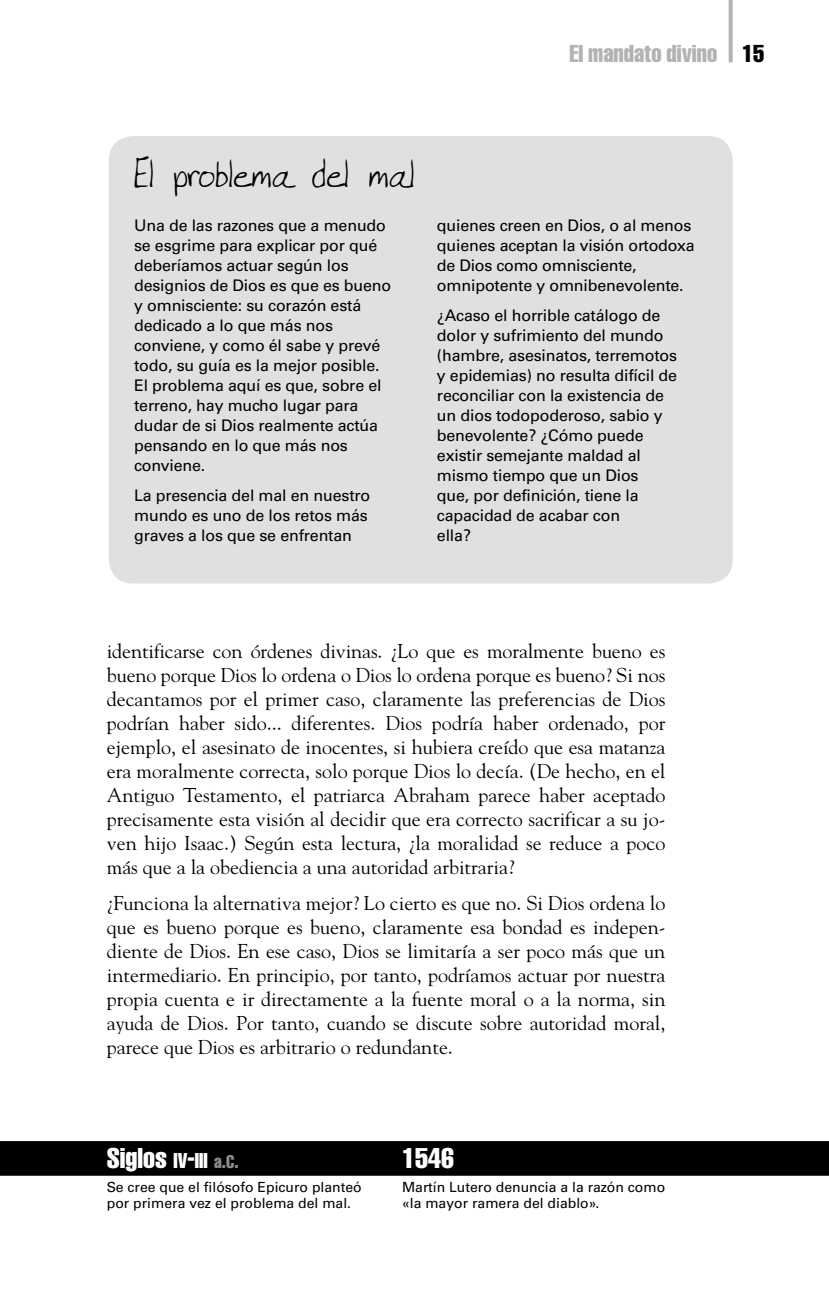
<style>
.page{position:relative;width:829px;height:1307px;background:#fff}
.page>*{position:absolute;margin:0;border:0;box-sizing:border-box;transform-origin:0 0}
.t1{font:48px "Newells Hand";color:#000}
.t2{font:28px "Helvetica LT Std Comp";color:#fff}
.t3{font:24px "Helvetica LT Std Comp";color:#b3b3b3}
.t4{font:24px "Helvetica LT Std Comp";color:#000}
.t5{font:20px/24px "Goudy Std";color:#000;text-align:justify}
.t6{font:16px/20px "Univers LT Std";letter-spacing:-.01em;color:#000}
.t7{font:14px/16px "Univers LT Std";color:#000}
.s1{font-size:21px}
.s2{font-size:18px;color:#8c8c8c}
</style>
<div class="page">
<svg style="left:728px;top:0;width:4px;height:62px"></svg>
<div style="left:0;top:1141px;width:829px;height:35px;background:#000"></div>
<div style="left:109px;top:136px;width:623px;height:447px;background:#e0e0e0;border-radius:24px"></div>
<p class="t3" style="left:569px;top:40px;width:149px">El mandato divino</p>
<p class="t4" style="left:742px;top:40px;width:24px">15</p>
<p class="t1" style="left:132px;top:142px;width:283px">El problema del mal</p>
<p class="t6" style="left:134px;top:216px;width:259px">Una de las razones que a menudo se esgrime para explicar por qué deberíamos actuar según los designios de Dios es que es bueno y omnisciente: su corazón está dedicado a lo que más nos conviene, y como él sabe y prevé todo, su guía es la mejor posible.<br>El problema aquí es que, sobre el terreno, hay mucho lugar para dudar de si Dios realmente actúa pensando en lo que más nos conviene.</p>
<p class="t6" style="left:134px;top:486px;width:238px">La presencia del mal en nuestro mundo es uno de los retos más graves a los que se enfrentan</p>
<p class="t6" style="left:437px;top:216px;width:259px">quienes creen en Dios, o al menos quienes aceptan la visión ortodoxa de Dios como omnisciente, omnipotente y omnibenevolente.</p>
<p class="t6" style="left:437px;top:306px;width:242px">¿Acaso el horrible catálogo de dolor y sufrimiento del mundo (hambre, asesinatos, terremotos y epidemias) no resulta difícil de reconciliar con la existencia de un dios todopoderoso, sabio y benevolente? ¿Cómo puede existir semejante maldad al mismo tiempo que un Dios<br>que, por definición, tiene la capacidad de acabar con<br>ella?</p>
<p class="t5" style="left:107px;top:639px;width:560px">identificarse con órdenes divinas. ¿Lo que es moralmente bueno es bueno porque Dios lo ordena o Dios lo ordena porque es bueno? Si nos decantamos por el primer caso, claramente las preferencias de Dios podrían haber sido... diferentes. Dios podría haber ordenado, por ejemplo, el asesinato de inocentes, si hubiera creído que esa matanza era moralmente correcta, solo porque Dios lo decía. (De hecho, en el Antiguo Testamento, el patriarca Abraham parece haber aceptado precisamente esta visión al decidir que era correcto sacrificar a su jo&shy;ven hijo Isaac.) Según esta lectura, ¿la moralidad se reduce a poco más que a la obediencia a una autoridad arbitraria?</p>
<p class="t5" style="left:107px;top:891px;width:560px">¿Funciona la alternativa mejor? Lo cierto es que no. Si Dios ordena lo que es bueno porque es bueno, claramente esa bondad es indepen&shy;diente de Dios. En ese caso, Dios se limitaría a ser poco más que un intermediario. En principio, por tanto, podríamos actuar por nuestra propia cuenta e ir directamente a la fuente moral o a la norma, sin ayuda de Dios. Por tanto, cuando se discute sobre autoridad moral, parece que Dios es arbitrario o redundante.</p>
<p class="t2" style="left:107px;top:1142px;width:133px">Siglos <span class="s1">iv</span>-<span class="s1">iii</span> <span class="s2">a.C.</span></p>
<p class="t2" style="left:402px;top:1142px;width:53px">1546</p>
<p class="t7" style="left:107px;top:1179px;width:256px">Se cree que el filósofo Epicuro planteó por primera vez el problema del mal.</p>
<p class="t7" style="left:402px;top:1179px;width:265px">Martín Lutero denuncia a la razón como «la mayor ramera del diablo».</p>
</div>
